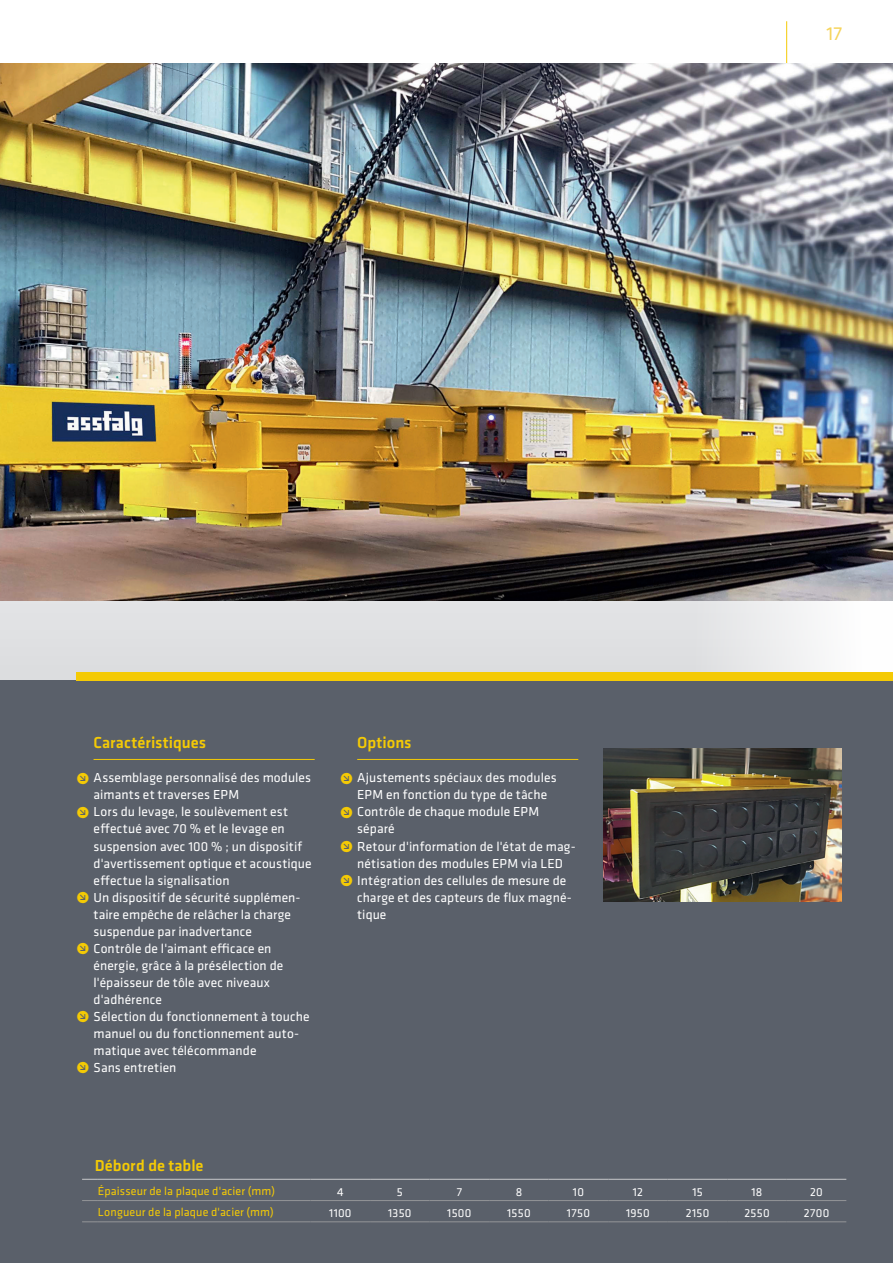
<style>
.page{position:relative;width:893px;height:1263px;background:#fff}
.page>*{position:absolute;margin:0;border:0;box-sizing:border-box;transform-origin:0 0}
.t1{font:19.5px "Klavika";color:#f6d45a}
.t2{font:500 16.5px "Klavika";color:#f4ca05}
.t3{font:13.5px "Klavika";letter-spacing:.01em;color:#fff}
.t4{font:12px "Klavika";letter-spacing:.01em;color:#f4ca05}
.t5{font:12px "Klavika";letter-spacing:.025em;color:#fff}
.s1{font-size:16.5px;color:#f4ca05}
</style>
<div class="page">
<svg style="left:0;top:600px;width:893px;height:80px;background:#e1e2e3"></svg>
<div style="left:0;top:680px;width:893px;height:583px;background:#5a606a"></div>
<hr style="left:786px;top:21px;width:1px;height:43px;background:#f4ca05">
<hr style="left:0;top:63px;width:893px;height:2px;background:#f4ca05">
<img style="left:604px;top:748px;width:238px;height:153px">
<img style="left:0;top:64px;width:893px;height:536px">
<div style="left:77px;top:672px;width:816px;height:8px;background:#f4ca05"></div>
<hr style="left:357px;top:759px;width:221px;height:1px;background:#f4ca05">
<hr style="left:94px;top:759px;width:221px;height:1px;background:#f4ca05">
<svg style="left:82px;top:1200px;width:16px;height:1px"></svg>
<svg style="left:82px;top:1221px;width:16px;height:1px"></svg>
<hr style="left:98px;top:1200px;width:213px;height:1px;background:#939598">
<hr style="left:98px;top:1221px;width:213px;height:1px;background:#939598">
<hr style="left:311px;top:1200px;width:59px;height:1px;background:#939598">
<hr style="left:370px;top:1200px;width:60px;height:1px;background:#939598">
<hr style="left:430px;top:1200px;width:59px;height:1px;background:#939598">
<hr style="left:489px;top:1200px;width:60px;height:1px;background:#939598">
<hr style="left:549px;top:1200px;width:59px;height:1px;background:#939598">
<hr style="left:608px;top:1200px;width:60px;height:1px;background:#939598">
<hr style="left:668px;top:1200px;width:59px;height:1px;background:#939598">
<hr style="left:727px;top:1200px;width:60px;height:1px;background:#939598">
<hr style="left:787px;top:1200px;width:59px;height:1px;background:#939598">
<hr style="left:311px;top:1221px;width:59px;height:1px;background:#939598">
<hr style="left:370px;top:1221px;width:60px;height:1px;background:#939598">
<hr style="left:430px;top:1221px;width:59px;height:1px;background:#939598">
<hr style="left:489px;top:1221px;width:60px;height:1px;background:#939598">
<hr style="left:549px;top:1221px;width:59px;height:1px;background:#939598">
<hr style="left:608px;top:1221px;width:60px;height:1px;background:#939598">
<hr style="left:668px;top:1221px;width:59px;height:1px;background:#939598">
<hr style="left:727px;top:1221px;width:60px;height:1px;background:#939598">
<hr style="left:787px;top:1221px;width:59px;height:1px;background:#939598">
<svg style="left:82px;top:1179px;width:16px;height:1px"></svg>
<hr style="left:98px;top:1179px;width:213px;height:1px;background:#bcbdc0">
<hr style="left:311px;top:1179px;width:59px;height:1px;background:#bcbdc0">
<hr style="left:370px;top:1179px;width:60px;height:1px;background:#bcbdc0">
<hr style="left:430px;top:1179px;width:59px;height:1px;background:#bcbdc0">
<hr style="left:489px;top:1179px;width:60px;height:1px;background:#bcbdc0">
<hr style="left:549px;top:1179px;width:59px;height:1px;background:#bcbdc0">
<hr style="left:608px;top:1179px;width:60px;height:1px;background:#bcbdc0">
<hr style="left:668px;top:1179px;width:59px;height:1px;background:#bcbdc0">
<hr style="left:727px;top:1179px;width:60px;height:1px;background:#bcbdc0">
<hr style="left:787px;top:1179px;width:59px;height:1px;background:#bcbdc0">
<h1 class="t1" style="left:826px;top:21px;width:17px">17</h1>
<p class="t2" style="left:94px;top:732px;width:114px">Caractéristiques</p>
<p class="t3" style="left:77px;top:769px;width:236px"><span class="s1">ˠ</span> Assemblage personnalisé des modules</p>
<p class="t3" style="left:94px;top:786px;width:147px">aimants et traverses EPM</p>
<p class="t3" style="left:77px;top:803px;width:213px"><span class="s1">ˠ</span> Lors du levage, le soulèvement est</p>
<p class="t3" style="left:94px;top:820px;width:193px">effectué avec 70 % et le levage en</p>
<p class="t3" style="left:94px;top:837px;width:210px">suspension avec 100 % ; un dispositif</p>
<p class="t3" style="left:94px;top:854px;width:220px">d'avertissement optique et acoustique</p>
<p class="t3" style="left:94px;top:871px;width:138px">effectue la signalisation</p>
<p class="t3" style="left:77px;top:888px;width:226px"><span class="s1">ˠ</span> Un dispositif de sécurité supplémen-</p>
<p class="t3" style="left:94px;top:905px;width:199px">taire empêche de relâcher la charge</p>
<p class="t3" style="left:94px;top:922px;width:160px">suspendue par inadvertance</p>
<p class="t3" style="left:77px;top:939px;width:196px"><span class="s1">ˠ</span> Contrôle de l'aimant efficace en</p>
<p class="t3" style="left:94px;top:956px;width:191px">énergie, grâce à la présélection de</p>
<p class="t3" style="left:94px;top:973px;width:178px">l'épaisseur de tôle avec niveaux</p>
<p class="t3" style="left:94px;top:990px;width:70px">d'adhérence</p>
<p class="t3" style="left:77px;top:1007px;width:235px"><span class="s1">ˠ</span> Sélection du fonctionnement à touche</p>
<p class="t3" style="left:94px;top:1024px;width:207px">manuel ou du fonctionnement auto-</p>
<p class="t3" style="left:94px;top:1041px;width:164px">matique avec télécommande</p>
<p class="t3" style="left:77px;top:1058px;width:101px"><span class="s1">ˠ</span> Sans entretien</p>
<p class="t2" style="left:357px;top:732px;width:56px">Options</p>
<p class="t3" style="left:340px;top:769px;width:218px"><span class="s1">ˠ</span> Ajustements spéciaux des modules</p>
<p class="t3" style="left:357px;top:786px;width:192px">EPM en fonction du type de tâche</p>
<p class="t3" style="left:340px;top:803px;width:201px"><span class="s1">ˠ</span> Contrôle de chaque module EPM</p>
<p class="t3" style="left:357px;top:820px;width:39px">séparé</p>
<p class="t3" style="left:340px;top:837px;width:237px"><span class="s1">ˠ</span> Retour d'information de l'état de mag-</p>
<p class="t3" style="left:357px;top:854px;width:207px">nétisation des modules EPM via LED</p>
<p class="t3" style="left:340px;top:871px;width:228px"><span class="s1">ˠ</span> Intégration des cellules de mesure de</p>
<p class="t3" style="left:357px;top:888px;width:216px">charge et des capteurs de flux magné-</p>
<p class="t3" style="left:357px;top:905px;width:31px">tique</p>
<p class="t2" style="left:95px;top:1154px;width:110px">Débord de table</p>
<p class="t4" style="left:98px;top:1183px;width:179px">Épaisseur de la plaque d'acier (mm)</p>
<p class="t5" style="left:337px;top:1184px;width:8px">4</p>
<p class="t5" style="left:397px;top:1184px;width:7px">5</p>
<p class="t5" style="left:457px;top:1184px;width:7px">7</p>
<p class="t5" style="left:516px;top:1184px;width:8px">8</p>
<p class="t5" style="left:573px;top:1184px;width:13px">10</p>
<p class="t5" style="left:633px;top:1184px;width:12px">12</p>
<p class="t5" style="left:692px;top:1184px;width:12px">15</p>
<p class="t5" style="left:752px;top:1184px;width:12px">18</p>
<p class="t5" style="left:810px;top:1184px;width:14px">20</p>
<p class="t4" style="left:98px;top:1204px;width:177px">Longueur de la plaque d'acier (mm)</p>
<p class="t5" style="left:329px;top:1205px;width:24px">1100</p>
<p class="t5" style="left:388px;top:1205px;width:25px">1350</p>
<p class="t5" style="left:447px;top:1205px;width:26px">1500</p>
<p class="t5" style="left:507px;top:1205px;width:25px">1550</p>
<p class="t5" style="left:567px;top:1205px;width:25px">1750</p>
<p class="t5" style="left:626px;top:1205px;width:25px">1950</p>
<p class="t5" style="left:686px;top:1205px;width:25px">2150</p>
<p class="t5" style="left:744px;top:1205px;width:27px">2550</p>
<p class="t5" style="left:804px;top:1205px;width:27px">2700</p>
</div>
